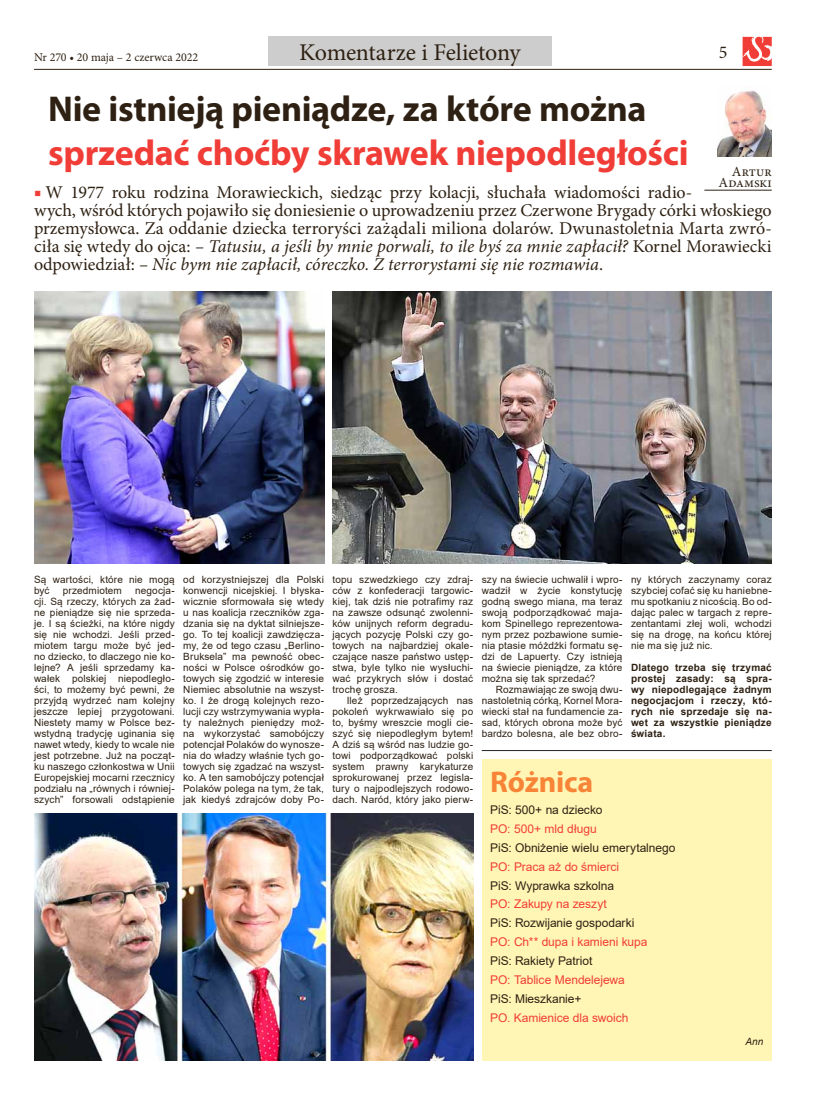
<style>
.page{position:relative;width:820px;height:1106px;background:#fff}
.page>*{position:absolute;margin:0;border:0;box-sizing:border-box;transform-origin:0 0}
.t1{font:700 36px "Myriad Pro";letter-spacing:-.01em;color:#f13d37}
.t2{font:700 36px "Myriad Pro";letter-spacing:-.01em;color:#2e2113}
.t3{font:700 30px "Myriad Pro";letter-spacing:-.01em;color:#f88438}
.t4{font:24px "Minion Pro";letter-spacing:-.025em;color:#2e2113}
.t5{font:18px/18px "Minion Pro";letter-spacing:-.005em;color:#2e2113}
.t6{font:14px/11px "Minion Pro";letter-spacing:.005em;color:#2e2113;text-align:right}
.t7{font:12px "Arial";letter-spacing:-.005em;color:#2e2113}
.t8{font:12px "Arial";letter-spacing:-.005em;color:#f13d37}
.t9{font:12px "Minion Pro";letter-spacing:-.005em;color:#2e2113}
.t10{font:10px/11px "Arial";letter-spacing:.015em;color:#2e2113;text-align:justify}
.t11{font:700 10px/11px "Arial";letter-spacing:.02em;color:#2e2113;text-align:justify}
.t12{font:italic 10px "Arial";color:#2e2113}
.s1{color:#f13d37}
.s2{font-style:italic}
</style>
<div class="page">
<div style="left:268px;top:37px;width:283px;height:29px;background:#cecdcd"></div>
<div style="left:481px;top:759px;width:290px;height:301px;background:#fff6b5"></div>
<hr style="left:704px;top:190px;width:67px;height:1px;background:#2e2113">
<img style="left:717px;top:90px;width:54px;height:67px">
<img style="left:34px;top:813px;width:439px;height:247px">
<img style="left:34px;top:291px;width:290px;height:272px">
<img style="left:332px;top:291px;width:439px;height:272px">
<hr style="left:481px;top:750px;width:290px;height:1px;background:#222">
<hr style="left:34px;top:69px;width:737px;height:1px;background:#2e2113">
<svg style="left:742px;top:37px;width:29px;height:29px"></svg>
<p class="t9" style="left:34px;top:49px;width:166px">Nr 270 • 20 maja – 2 czerwca 2022</p>
<h3 class="t4" style="left:299px;top:36px;width:223px">Komentarze i Felietony</h3>
<h3 class="t5" style="left:718px;top:43px;width:10px">5</h3>
<h1 class="t2" style="left:48px;top:85px;width:599px">Nie istnieją pieniądze, za które można</h1>
<h1 class="t1" style="left:48px;top:129px;width:641px">sprzedać choćby skrawek niepodległości</h1>
<p class="t5" style="left:34px;top:183px;width:739px"><span class="s1">■</span> W 1977 roku rodzina Morawieckich, siedząc przy kolacji, słuchała wiadomości radio-<br>wych, wśród których pojawiło się doniesienie o uprowadzeniu przez Czerwone Brygady córki włoskiego przemysłowca. Za oddanie dziecka terroryści zażądali miliona dolarów. Dwunastoletnia Marta zwró&shy;ciła się wtedy do ojca: <span class="s2">– Tatusiu, a jeśli by mnie porwali, to ile byś za mnie zapłacił?</span> Kornel Morawiecki odpowiedział: <span class="s2">– Nic bym nie zapłacił, córeczko. Z terrorystami się nie rozmawia</span>.</p>
<h3 class="t6" style="left:718px;top:166px;width:55px">Artur<br>Adamski</h3>
<p class="t10" style="left:34px;top:574px;width:142px">Są wartości, które nie mogą być</p>
<p class="t10" style="left:34px;top:585px;width:142px;text-indent:101px">negocja&shy;cji. Są rzeczy, których za żad&shy;ne pieniądze się nie sprzeda&shy;je. I są ścieżki, na które nigdy się nie wchodzi. Jeśli przed&shy;miotem targu może być jed&shy;no dziecko, to dlaczego nie ko&shy;lejne? A jeśli sprzedamy ka&shy;wałek polskiej niepodległo&shy;ści, to możemy być pewni, że przyjdą wydrzeć nam kolejny jeszcze lepiej przygotowani.<br>Niestety mamy w Polsce bez&shy;wstydną tradycję uginania się nawet wtedy, kiedy to wcale nie jest potrzebne. Już na począt&shy;ku naszego członkostwa w Unii Europejskiej mocarni rzecznicy podziału na „równych i równiej&shy;szych” forsowali odstąpienie</p>
<p class="t10" style="left:183px;top:574px;width:142px">od korzystniejszej dla Polski konwencji nicejskiej. I błyska&shy;wicznie sformowała się wtedy u nas koalicja rzeczników zga&shy;dzania się na dyktat silniejsze&shy;go. To tej koalicji zawdzięcza&shy;my, że od tego czasu „Berlino-Bruksela” ma pewność obec&shy;ności w Polsce ośrodków go&shy;towych się zgodzić w interesie Niemiec absolutnie na wszyst&shy;ko. I że drogą kolejnych rezo&shy;lucji czy wstrzymywania wypła&shy;ty należnych pieniędzy moż&shy;na wykorzystać samobójczy potencjał Polaków do wynosze&shy;nia do władzy właśnie tych go&shy;towych się zgadzać na wszyst&shy;ko. A ten samobójczy potencjał Polaków polega na tym, że tak, jak kiedyś zdrajców doby Po-</p>
<p class="t10" style="left:332px;top:574px;width:142px">topu szwedzkiego czy zdraj&shy;ców z konfederacji targowic&shy;kiej, tak dziś nie potrafimy raz na zawsze odsunąć zwolenni&shy;ków unijnych reform degradu&shy;jących pozycję Polski czy go&shy;towych na najbardziej okale&shy;czające nasze państwo ustęp&shy;stwa, byle tylko nie wysłuchi&shy;wać przykrych słów i dostać trochę grosza.</p>
<p class="t10" style="left:63px;top:585px;width:61px">przedmiotem</p>
<p class="t10" style="left:332px;top:695px;width:142px;text-indent:14px">Ileż poprzedzających nas pokoleń wykrwawiało się po to, byśmy wreszcie mogli cie&shy;szyć się niepodległym bytem!<br>A dziś są wśród nas ludzie go&shy;towi podporządkować polski system prawny karykaturze sprokurowanej przez legisla&shy;tury o najpodlejszych rodowo&shy;dach. Naród, który jako pierw-</p>
<p class="t10" style="left:481px;top:574px;width:142px">szy na świecie uchwalił i wpro&shy;wadził w życie konstytucję godną swego miana, ma teraz swoją podporządkować maja&shy;kom Spinellego reprezentowa&shy;nym przez pozbawione sumie&shy;nia ptasie móżdżki formatu sę&shy;dzi de Lapuerty. Czy istnieją na świecie pieniądze, za które można się tak sprzedać?</p>
<p class="t10" style="left:481px;top:684px;width:142px;text-indent:14px">Rozmawiając ze swoją dwu&shy;nastoletnią córką, Kornel Mora&shy;wiecki stał na fundamencie za&shy;sad, których obrona może być bardzo bolesna, ale bez obro-</p>
<p class="t10" style="left:630px;top:574px;width:142px">ny których zaczynamy coraz szybciej cofać się ku haniebne&shy;mu spotkaniu z nicością. Bo od&shy;dając palec w targach z repre&shy;zentantami złej woli, wchodzi się na drogę, na końcu której nie ma się już nic.</p>
<p class="t11" style="left:630px;top:662px;width:142px">Dlatego trzeba się trzymać prostej zasady: są spra&shy;wy niepodlegające żadnym negocjacjom i rzeczy, któ&shy;rych nie sprzedaje się na&shy;wet za wszystkie pieniądze świata.</p>
<h2 class="t3" style="left:490px;top:762px;width:104px">Różnica</h2>
<p class="t7" style="left:490px;top:801px;width:113px">PiS: 500+ na dziecko</p>
<p class="t8" style="left:490px;top:820px;width:108px">PO: 500+ mld długu</p>
<p class="t7" style="left:490px;top:839px;width:186px">PiS: Obniżenie wielu emerytalnego</p>
<p class="t8" style="left:490px;top:858px;width:130px">PO: Praca aż do śmierci</p>
<p class="t7" style="left:490px;top:877px;width:125px">PiS: Wyprawka szkolna</p>
<p class="t8" style="left:490px;top:896px;width:118px">PO: Zakupy na zeszyt</p>
<p class="t7" style="left:490px;top:914px;width:145px">PiS: Rozwijanie gospodarki</p>
<p class="t8" style="left:490px;top:933px;width:159px">PO: Ch** dupa i kamieni kupa</p>
<p class="t7" style="left:490px;top:952px;width:104px">PiS: Rakiety Patriot</p>
<p class="t8" style="left:490px;top:971px;width:136px">PO: Tablice Mendelejewa</p>
<p class="t7" style="left:490px;top:990px;width:93px">PiS: Mieszkanie+</p>
<p class="t8" style="left:490px;top:1009px;width:139px">PO. Kamienice dla swoich</p>
<p class="t12" style="left:745px;top:1035px;width:19px">Ann</p>
</div>
